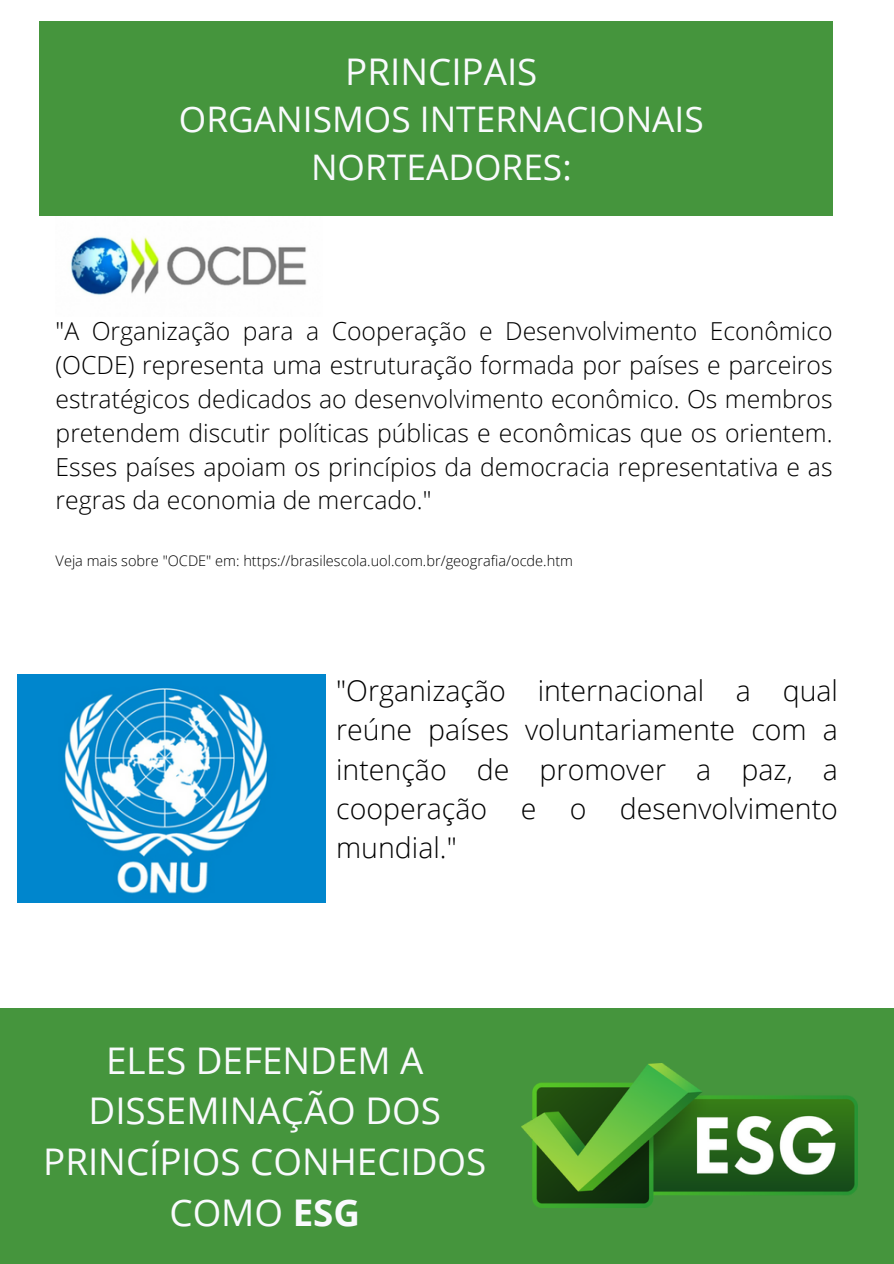
<style>
.page{position:relative;width:894px;height:1264px;background:#fff}
.page>*{position:absolute;margin:0;border:0;box-sizing:border-box;transform-origin:0 0}
.t1{font:36.75px/50.7px "Open Sans";color:#f9fafd;text-align:center}
.t2{font:35.25px/48.3px "Open Sans";color:#f9fafd;text-align:center}
.t3{font:300 28.5px/39.3px "Open Sans";color:#000;text-align:justify}
.t4{font:300 24.75px/33.9px "Open Sans";color:#000;text-align:justify}
.t5{font:300 14.55px "Open Sans";color:#000}
.s1{font-weight:700}
</style>
<div class="page">
<div style="left:39px;top:22px;width:793px;height:194px;background:#45953d"></div>
<img style="left:71px;top:237px;width:236px;height:58px">
<img style="left:18px;top:674px;width:307px;height:228px">
<div style="left:0;top:1007px;width:893px;height:256px;background:#45953d"></div>
<img style="left:521px;top:1063px;width:335px;height:144px">
<p class="t1" style="left:345px;top:45px;width:193px">PRINCIPAIS</p>
<p class="t2" style="left:179px;top:94px;width:526px">ORGANISMOS INTERNACIONAIS<br>NORTEADORES:</p>
<p class="t4" style="left:56px;top:313px;width:778px">"A Organização para a Cooperação e Desenvolvimento Econômico (OCDE) representa uma estruturação formada por países e parceiros estratégicos dedicados ao desenvolvimento econômico. Os membros pretendem discutir políticas públicas e econômicas que os orientem.<br>Esses países apoiam os princípios da democracia representativa e as regras da economia de mercado."</p>
<h2 class="t5" style="left:56px;top:550px;width:519px">Veja mais sobre "OCDE" em: https://brasilescola.uol.com.br/geografia/ocde.htm</h2>
<h1 class="t3" style="left:336px;top:670px;width:503px">"Organização internacional a qual reúne países voluntariamente com a intenção de promover a paz, a cooperação e o desenvolvimento mundial."</h1>
<p class="t1" style="left:43px;top:1034px;width:444px">ELES DEFENDEM A<br>DISSEMINAÇÃO DOS<br>PRINCÍPIOS CONHECIDOS<br>COMO <span class="s1">ESG</span></p>
</div>
